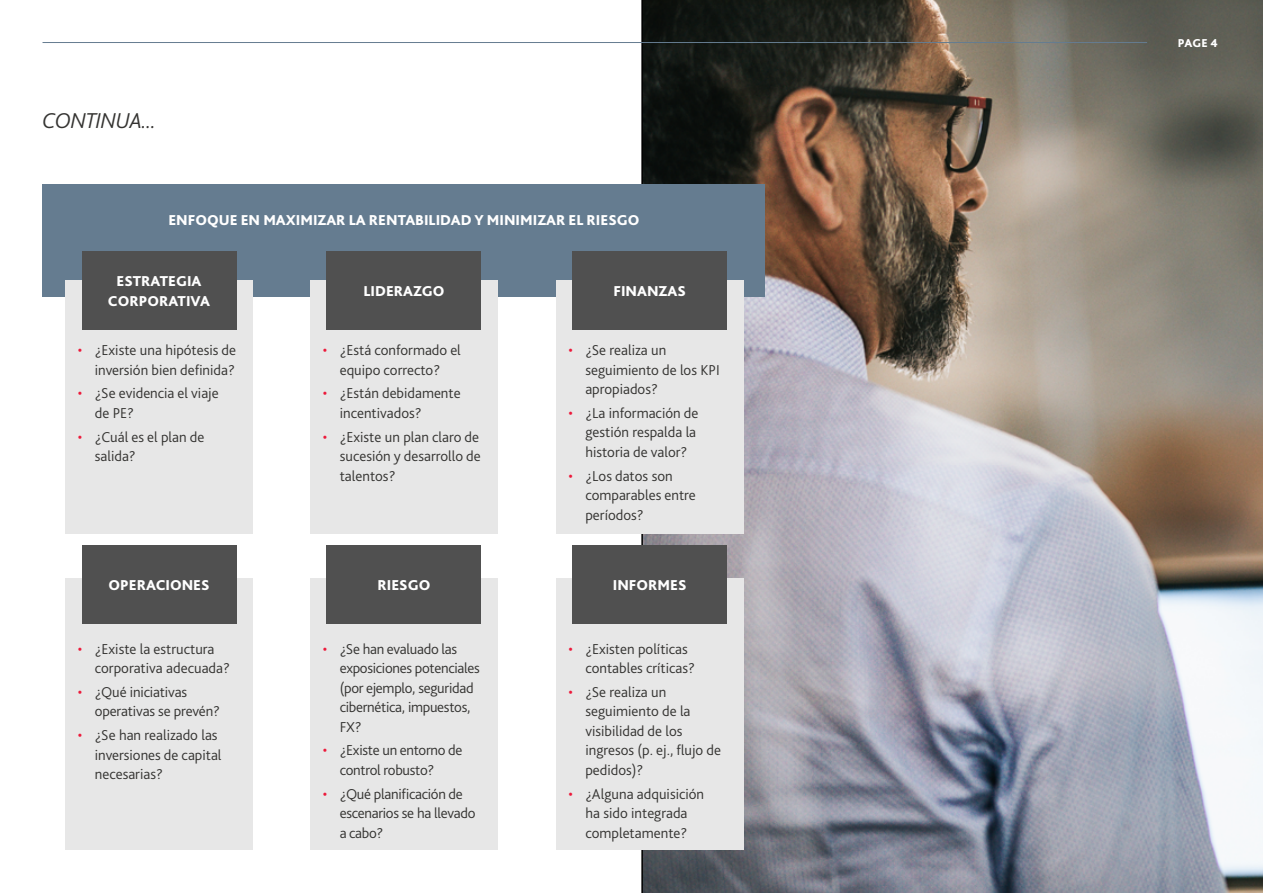
<style>
.page{position:relative;width:1263px;height:893px;background:#fff}
.page>*{position:absolute;margin:0;border:0;box-sizing:border-box;transform-origin:0 0}
.t1{font:italic 300 22.5px "Bliss Pro";letter-spacing:-.02em;color:#343331}
.t2{font:300 15px/19.5px "Bliss Pro";color:#343331}
.t3{font:300 15px/19.5px "Bliss Pro";letter-spacing:-.02em;color:#343331}
.t4{font:800 15px/19.5px "Bliss Pro";color:#fff;text-align:center}
.t5{font:800 12px "Bliss Pro";color:#fff}
.s1{color:#ed1a3b}
</style>
<div class="page">
<img style="left:641px;top:0;width:622px;height:893px">
<div style="left:43px;top:184px;width:722px;height:112px;background:#657c90"></div>
<div style="left:65px;top:280px;width:188px;height:254px;background:#e7e7e7"></div>
<div style="left:65px;top:578px;width:188px;height:272px;background:#e7e7e7"></div>
<div style="left:310px;top:280px;width:188px;height:254px;background:#e7e7e7"></div>
<div style="left:310px;top:578px;width:188px;height:272px;background:#e7e7e7"></div>
<div style="left:556px;top:280px;width:188px;height:254px;background:#e7e7e7"></div>
<div style="left:556px;top:578px;width:188px;height:272px;background:#e7e7e7"></div>
<div style="left:82px;top:251px;width:154px;height:79px;background:#505050"></div>
<div style="left:82px;top:545px;width:154px;height:79px;background:#505050"></div>
<div style="left:327px;top:251px;width:154px;height:79px;background:#505050"></div>
<div style="left:327px;top:545px;width:154px;height:79px;background:#505050"></div>
<div style="left:572px;top:251px;width:155px;height:79px;background:#505050"></div>
<div style="left:572px;top:545px;width:155px;height:79px;background:#505050"></div>
<hr style="left:43px;top:42px;width:1104px;height:1px;background:#657c90">
<h1 class="t1" style="left:43px;top:107px;width:115px">CONTINUA...</h1>
<p class="t4" style="left:168px;top:210px;width:473px">ENFOQUE EN MAXIMIZAR LA RENTABILIDAD Y MINIMIZAR EL RIESGO</p>
<p class="t4" style="left:108px;top:271px;width:104px">ESTRATEGIA cORPORATIVA</p>
<p class="t2" style="left:78px;top:340px;width:160px;text-align:right"><span class="s1">•</span> ¿Existe una hipótesis de inversión bien definida?</p>
<p class="t2" style="left:95px;top:383px;width:125px;text-indent:-17px"><span class="s1">•</span> ¿Se evidencia el viaje de PE?</p>
<p class="t2" style="left:95px;top:427px;width:111px;text-indent:-17px"><span class="s1">•</span> ¿Cuál es el plan de salida?</p>
<p class="t4" style="left:108px;top:575px;width:103px">OPERACIONES</p>
<p class="t2" style="left:95px;top:638px;width:137px;text-indent:-17px"><span class="s1">•</span> ¿Existe la estructura corporativa adecuada?</p>
<p class="t2" style="left:95px;top:682px;width:127px;text-indent:-17px"><span class="s1">•</span> ¿Qué iniciativas operativas se prevén?</p>
<p class="t2" style="left:95px;top:725px;width:128px;text-indent:-17px"><span class="s1">•</span> ¿Se han realizado las inversiones de capital necesarias?</p>
<p class="t4" style="left:363px;top:281px;width:82px">LIDERAZGO</p>
<p class="t2" style="left:323px;top:340px;width:140px;text-align:center"><span class="s1">•</span> ¿Está conformado el equipo correcto?</p>
<p class="t2" style="left:340px;top:383px;width:122px;text-indent:-17px"><span class="s1">•</span> ¿Están debidamente incentivados?</p>
<p class="t2" style="left:340px;top:427px;width:143px;text-indent:-17px"><span class="s1">•</span> ¿Existe un plan claro de sucesión y desarrollo de talentos?</p>
<p class="t4" style="left:377px;top:575px;width:54px">RIESGO</p>
<p class="t3" style="left:340px;top:638px;width:142px;text-indent:-17px"><span class="s1">•</span> ¿Se han evaluado las exposiciones potenciales (por ejemplo, seguridad cibernética, impuestos,<br>FX?</p>
<p class="t3" style="left:340px;top:740px;width:124px;text-indent:-17px"><span class="s1">•</span> ¿Existe un entorno de control robusto?</p>
<p class="t3" style="left:340px;top:783px;width:137px;text-indent:-17px"><span class="s1">•</span> ¿Qué planificación de escenarios se ha llevado a cabo?</p>
<p class="t4" style="left:613px;top:281px;width:74px">FINANZAS</p>
<p class="t2" style="left:585px;top:340px;width:136px;text-indent:-17px"><span class="s1">•</span> ¿Se realiza un seguimiento de los KPI apropiados?</p>
<p class="t2" style="left:585px;top:403px;width:114px;text-indent:-17px"><span class="s1">•</span> ¿La información de gestión respalda la historia de valor?</p>
<p class="t2" style="left:585px;top:466px;width:112px;text-indent:-17px"><span class="s1">•</span> ¿Los datos son comparables entre períodos?</p>
<p class="t4" style="left:613px;top:575px;width:75px">INFORMES</p>
<p class="t2" style="left:585px;top:638px;width:111px;text-indent:-17px"><span class="s1">•</span> ¿Existen políticas contables críticas?</p>
<p class="t2" style="left:585px;top:682px;width:137px;text-indent:-17px"><span class="s1">•</span> ¿Se realiza un seguimiento de la visibilidad de los ingresos (p. ej., flujo de pedidos)?</p>
<p class="t2" style="left:568px;top:783px;width:137px;text-align:center"><span class="s1">•</span> ¿Alguna adquisición ha sido integrada completamente?</p>
<p class="t5" style="left:1178px;top:36px;width:41px">PAGE 4</p>
</div>
